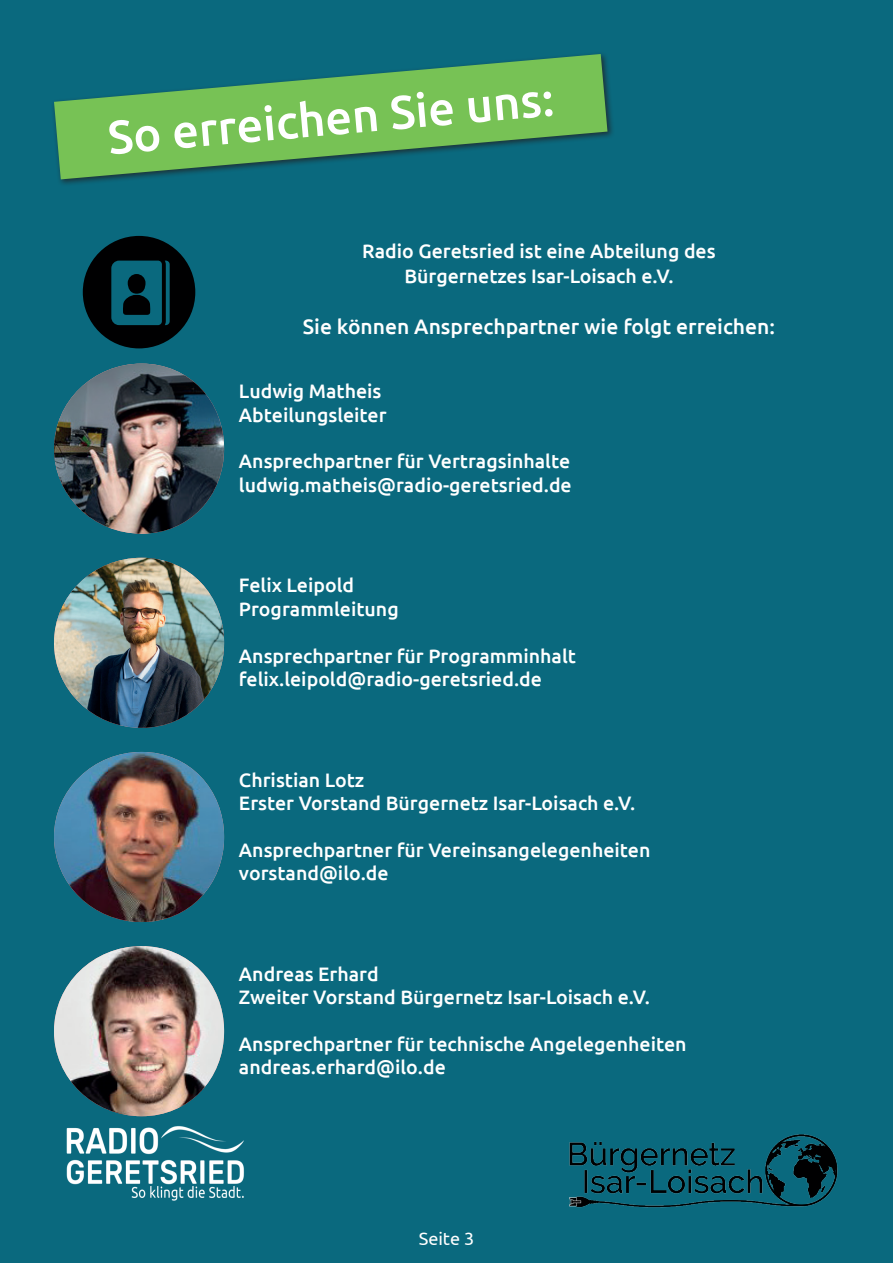
<style>
.page{position:relative;width:893px;height:1263px;background:#0a697e}
.page>*{position:absolute;margin:0;border:0;box-sizing:border-box;transform-origin:0 0}
.t1{font:500 46.95px "Ubuntu";color:#fff}
.t2{font:500 21px "Ubuntu";color:#fff}
.t3{font:500 19.5px/23.4px "Ubuntu";color:#fff}
.t4{font:18px "Ubuntu";color:#fff}
</style>
<div class="page">
<div style="left:51px;top:51px;width:564px;height:136px;background:#0a697e"></div>
<svg style="left:54px;top:54px;width:553px;height:125px;fill:#77c255"></svg>
<svg style="left:83px;top:236px;width:112px;height:112px"></svg>
<img style="left:54px;top:558px;width:170px;height:170px;border-radius:84px">
<img style="left:54px;top:1117px;width:206px;height:92px">
<img style="left:569px;top:1133px;width:270px;height:76px">
<img style="left:54px;top:364px;width:170px;height:170px;border-radius:84px">
<img style="left:54px;top:946px;width:170px;height:170px;border-radius:83px">
<img style="left:54px;top:752px;width:170px;height:170px;border-radius:83px">
<h1 class="t1" style="left:105px;top:108px;width:449px;rotate:-5deg">So erreichen Sie uns:</h1>
<p class="t3" style="left:362px;top:238px;width:355px;line-height:25.2px;text-align:center">Radio Geretsried ist eine Abteilung des<br>Bürgernetzes Isar-Loisach e.V.</p>
<p class="t2" style="left:303px;top:313px;width:474px">Sie können Ansprechpartner wie folgt erreichen:</p>
<p class="t3" style="left:239px;top:379px;width:149px">Ludwig Matheis<br>Abteilungsleiter</p>
<p class="t3" style="left:239px;top:449px;width:334px">Ansprechpartner für Vertragsinhalte ludwig.matheis@radio-geretsried.de</p>
<p class="t3" style="left:239px;top:573px;width:161px">Felix Leipold<br>Programmleitung</p>
<p class="t3" style="left:239px;top:643px;width:338px">Ansprechpartner für Programminhalt felix.leipold@radio-geretsried.de</p>
<p class="t3" style="left:239px;top:767px;width:398px">Christian Lotz<br>Erster Vorstand Bürgernetz Isar-Loisach e.V.</p>
<p class="t3" style="left:239px;top:837px;width:413px">Ansprechpartner für Vereinsangelegenheiten vorstand@ilo.de</p>
<p class="t3" style="left:239px;top:961px;width:412px">Andreas Erhard<br>Zweiter Vorstand Bürgernetz Isar-Loisach e.V.</p>
<p class="t3" style="left:239px;top:1031px;width:449px">Ansprechpartner für technische Angelegenheiten andreas.erhard@ilo.de</p>
<p class="t4" style="left:419px;top:1227px;width:57px">Seite 3</p>
</div>
